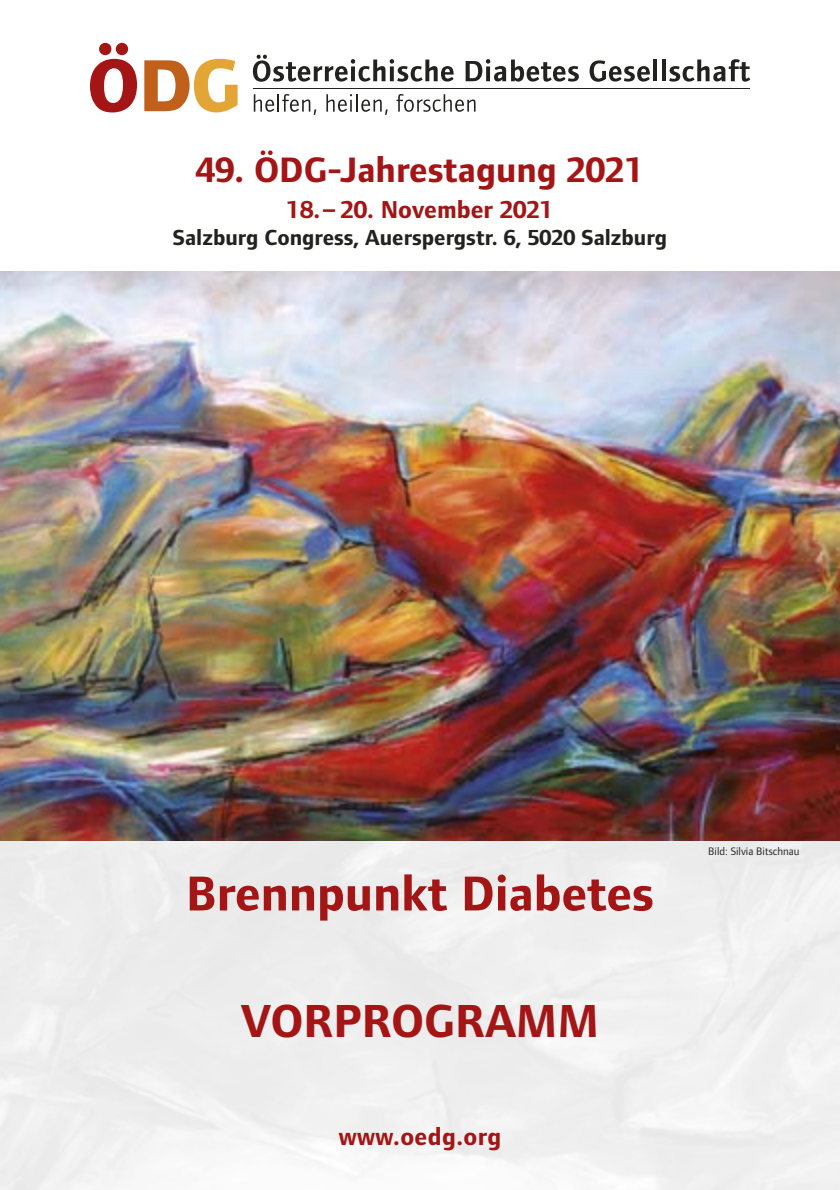
<style>
.page{position:relative;width:840px;height:1190px;background:#fff}
.page>*{position:absolute;margin:0;border:0;box-sizing:border-box;transform-origin:0 0}
.t1{font:700 50.8px "Foundry Form Sans";color:#a41515}
.t2{font:700 48px "Foundry Form Sans";color:#a41515}
.t3{font:700 36.6px "Foundry Form Sans";color:#a41515}
.t4{font:700 25.4px "Foundry Form Sans";color:#a41515}
.t5{font:700 22.6px "Foundry Form Sans";color:#222221}
.t6{font:11.2px "Foundry Form Sans";color:#222221}
</style>
<div class="page">
<img style="left:0;top:271px;width:840px;height:570px">
<hr style="left:253px;top:88px;width:497px;height:1px;background:#222221">
<svg style="left:90px;top:43px;width:47px;height:69px"></svg>
<svg style="left:144px;top:59px;width:94px;height:53px"></svg>
<svg style="left:254px;top:94px;width:62px;height:20px"></svg>
<svg style="left:326px;top:94px;width:62px;height:20px"></svg>
<svg style="left:396px;top:94px;width:80px;height:18px"></svg>
<svg style="left:253px;top:55px;width:201px;height:27px"></svg>
<svg style="left:466px;top:59px;width:113px;height:23px"></svg>
<svg style="left:590px;top:60px;width:60px;height:22px"></svg>
<hr style="left:653px;top:60px;width:4px;height:21px;background:#222221">
<hr style="left:662px;top:60px;width:4px;height:21px;background:#222221">
<svg style="left:669px;top:59px;width:81px;height:23px"></svg>
<h3 class="t3" style="left:196px;top:156px;width:450px">49. ÖDG-Jahrestagung 2021</h3>
<p class="t4" style="left:287px;top:200px;width:268px">18.– 20. November 2021</p>
<p class="t5" style="left:173px;top:229px;width:496px">Salzburg Congress, Auerspergstr. 6, 5020 Salzburg</p>
<h1 class="t1" style="left:186px;top:875px;width:470px">Brennpunkt Diabetes</h1>
<h2 class="t2" style="left:241px;top:1003px;width:360px">VORPROGRAMM</h2>
<p class="t4" style="left:339px;top:1127px;width:164px">www.oedg.org</p>
<p class="t6" style="left:708px;top:847px;width:93px">Bild: Silvia Bitschnau</p>
</div>
